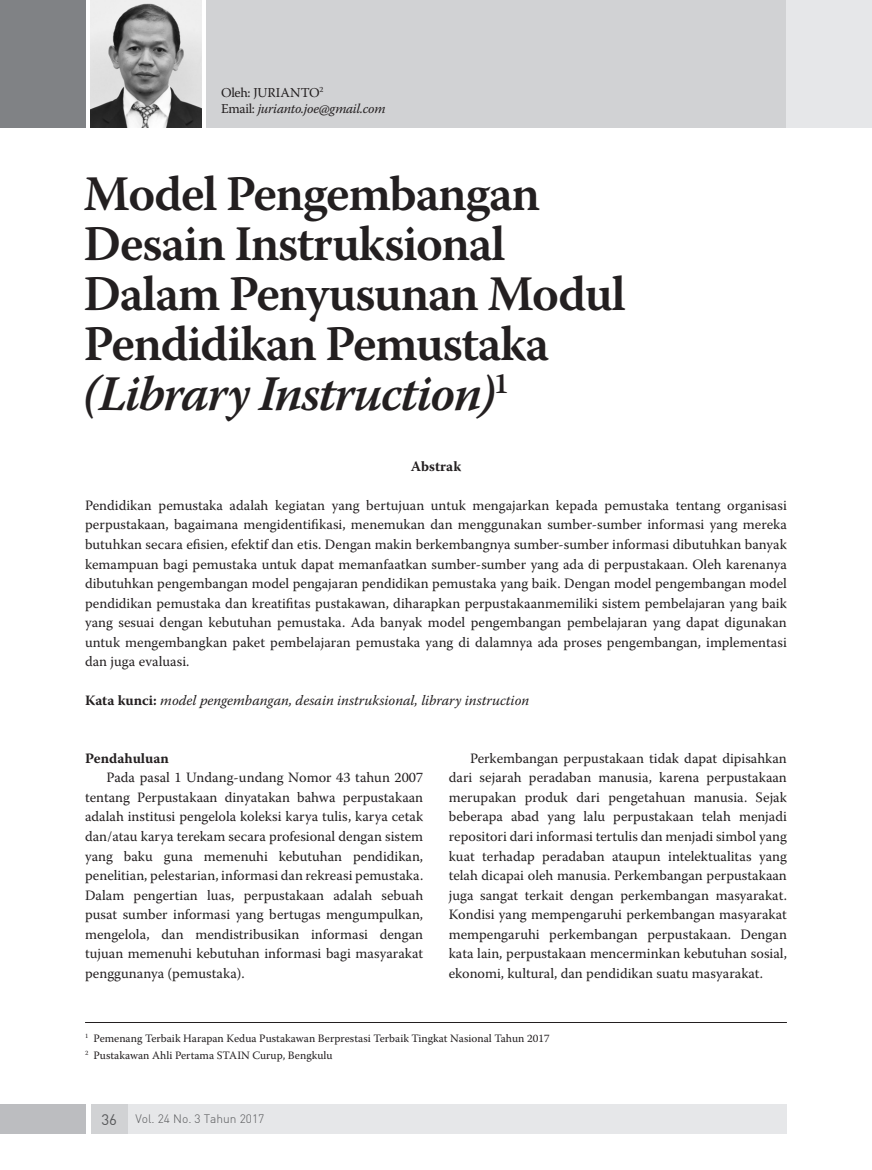
<style>
.page{position:relative;width:872px;height:1170px;background:#fff}
.page>*{position:absolute;margin:0;border:0;box-sizing:border-box;transform-origin:0 0}
.t1{font:600 49.5px/49.9px "Warnock Pro";letter-spacing:-.03em;color:#231f20}
.t2{font:14.25px/19.5px "Warnock Pro";color:#231f20;text-align:justify}
.t3{font:italic 14.25px "Warnock Pro";color:#231f20}
.t4{font:700 14.25px "Warnock Pro";color:#231f20}
.t5{font:italic 13.5px "Warnock Pro";letter-spacing:-.02em;color:#231f20}
.t6{font:13.5px "Warnock Pro";letter-spacing:-.005em;color:#231f20}
.t7{font:300 12px "DIN";color:#57585a}
.t8{font:11.25px "Warnock Pro";color:#231f20}
.s1{font-style:normal}
.s2{font-style:italic}
.s3{font-weight:700;font-style:normal}
.s4{font-weight:400;font-size:15px}
</style>
<div class="page">
<div style="left:91px;top:1103px;width:696px;height:30px;background:#e6e7e9"></div>
<div style="left:91px;top:1103px;width:37px;height:30px;background:#d1d2d4"></div>
<div style="left:0;top:1103px;width:85px;height:30px;background:#bcbdc0"></div>
<hr style="left:85px;top:1022px;width:702px;height:1px;background:#231f20">
<div style="left:0;top:0;width:268px;height:128px;background:linear-gradient(to bottom,#fff,#fff)"></div>
<div style="left:206px;top:0;width:666px;height:128px;background:#d1d2d4"></div>
<img style="left:90px;top:0;width:111px;height:128px">
<div style="left:0;top:0;width:85px;height:128px;background:#808285"></div>
<div style="left:787px;top:0;width:85px;height:128px;background:#e6e7e9"></div>
<p class="t6" style="left:221px;top:84px;width:104px">Oleh: JURIANTO<sup>2</sup></p>
<p class="t5" style="left:221px;top:100px;width:166px"><span class="s1">Email:</span> jurianto.joe@gmail.com</p>
<p class="t1" style="left:84px;top:167px;width:458px">Model Pengembangan</p>
<p class="t1" style="left:84px;top:218px;width:423px">Desain Instruksional</p>
<p class="t1" style="left:84px;top:268px;width:543px">Dalam Penyusunan Modul<br>Pendidikan Pemustaka <span class="s2">(Library Instruction)</span><sup>1</sup></p>
<p class="t4" style="left:411px;top:457px;width:52px">Abstrak</p>
<p class="t2" style="left:85px;top:495px;width:703px">Pendidikan pemustaka adalah kegiatan yang bertujuan untuk mengajarkan kepada pemustaka tentang organisasi perpustakaan, bagaimana mengidentifikasi, menemukan dan menggunakan sumber-sumber informasi yang mereka butuhkan secara efisien, efektif dan etis. Dengan makin berkembangnya sumber-sumber informasi dibutuhkan banyak kemampuan bagi pemustaka untuk dapat memanfaatkan sumber-sumber yang ada di perpustakaan. Oleh karenanya dibutuhkan pengembangan model pengajaran pendidikan pemustaka yang baik. Dengan model pengembangan model pendidikan pemustaka dan kreatifitas pustakawan, diharapkan perpustakaanmemiliki sistem pembelajaran yang baik yang sesuai dengan kebutuhan pemustaka. Ada banyak model pengembangan pembelajaran yang dapat digunakan untuk mengembangkan paket pembelajaran pemustaka yang di dalamnya ada proses pengembangan, implementasi dan juga evaluasi.</p>
<p class="t3" style="left:85px;top:691px;width:446px"><span class="s3">Kata kunci:</span> model pengembangan, desain instruksional, library instruction</p>
<p class="t4" style="left:85px;top:749px;width:85px">Pendahuluan</p>
<p class="t2" style="left:85px;top:767px;width:340px;text-indent:21px">Pada pasal 1 Undang-undang Nomor 43 tahun 2007 tentang Perpustakaan dinyatakan bahwa perpustakaan adalah institusi pengelola koleksi karya tulis, karya cetak dan/atau karya terekam secara profesional dengan sistem yang baku guna memenuhi kebutuhan pendidikan, penelitian, pelestarian, informasi dan rekreasi pemustaka.<br>Dalam pengertian luas, perpustakaan adalah sebuah pusat sumber informasi yang bertugas mengumpulkan, mengelola, dan mendistribusikan informasi dengan tujuan memenuhi kebutuhan informasi bagi masyarakat penggunanya (pemustaka).</p>
<p class="t2" style="left:449px;top:748px;width:340px;text-indent:21px">Perkembangan perpustakaan tidak dapat dipisahkan dari sejarah peradaban manusia, karena perpustakaan merupakan produk dari pengetahuan manusia. Sejak beberapa abad yang lalu perpustakaan telah menjadi repositori dari informasi tertulis dan menjadi simbol yang kuat terhadap peradaban ataupun intelektualitas yang telah dicapai oleh manusia. Perkembangan perpustakaan juga sangat terkait dengan perkembangan masyarakat.<br>Kondisi yang mempengaruhi perkembangan masyarakat mempengaruhi perkembangan perpustakaan. Dengan kata lain, perpustakaan mencerminkan kebutuhan sosial, ekonomi, kultural, dan pendidikan suatu masyarakat.</p>
<p class="t8" style="left:85px;top:1031px;width:466px"><sup>1</sup> Pemenang Terbaik Harapan Kedua Pustakawan Berprestasi Terbaik Tingkat Nasional Tahun 2017</p>
<p class="t8" style="left:85px;top:1048px;width:249px"><sup>2</sup> Pustakawan Ahli Pertama STAIN Curup, Bengkulu</p>
<p class="t7" style="left:101px;top:1111px;width:164px"><span class="s4">36</span> Vol. 24 No. 3 Tahun 2017</p>
</div>
